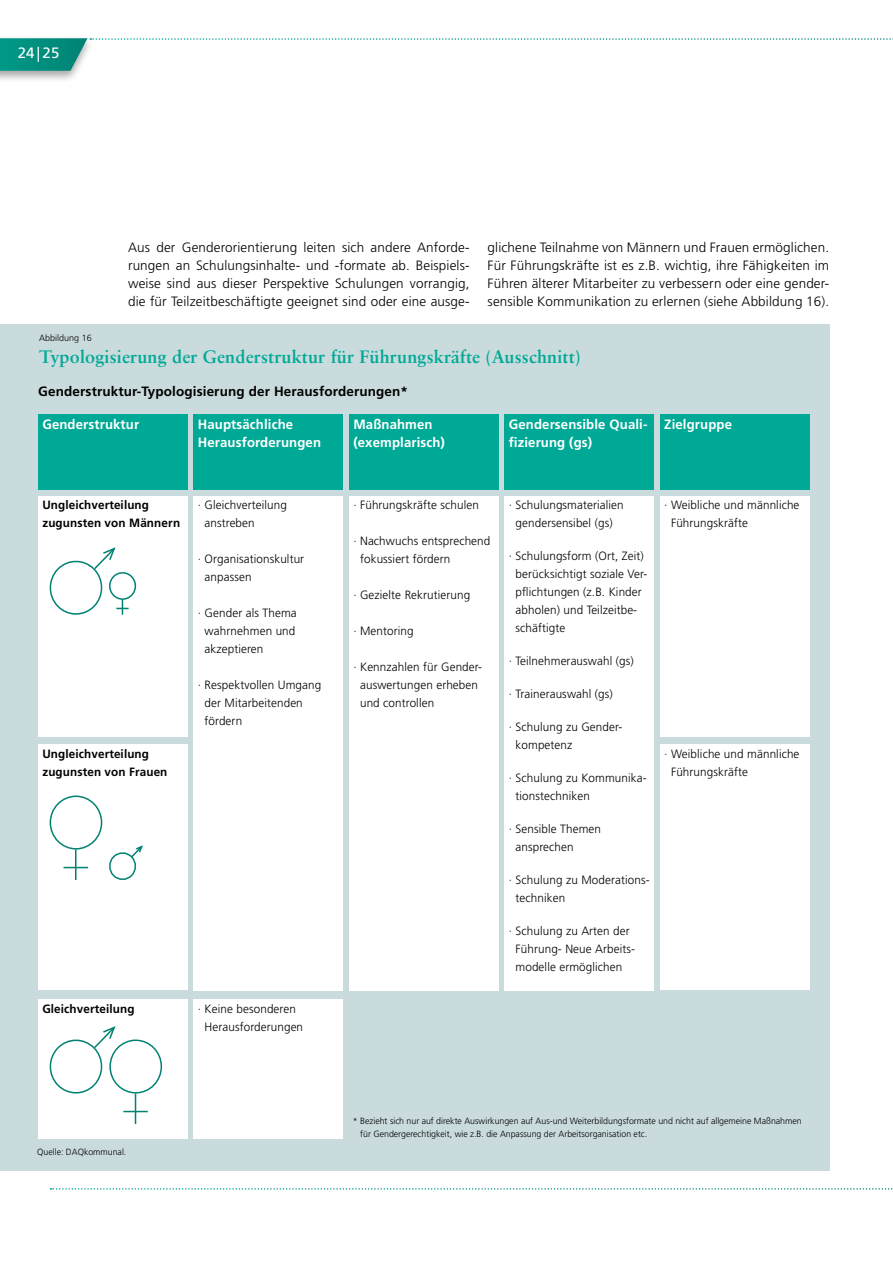
<style>
.page{position:relative;width:893px;height:1263px;background:#fff}
.page>*{position:absolute;margin:0;border:0;box-sizing:border-box;transform-origin:0 0}
.t1{font:700 18px "Sabon LT Std";letter-spacing:.01em;color:#00a995}
.t2{font:15px "Frutiger LT Std";color:#fff}
.t3{font:300 13.5px/18px "Frutiger LT Std";letter-spacing:.01em;color:#000;text-align:justify}
.t4{font:700 13.5px/18px "Frutiger LT Std";letter-spacing:.01em;color:#fff}
.t5{font:700 13.5px "Frutiger LT Std";letter-spacing:.01em;color:#000}
.t6{font:300 12px/18px "Frutiger LT Std";letter-spacing:.01em;color:#000}
.t7{font:700 12px/18px "Frutiger LT Std";letter-spacing:.01em;color:#000}
.t8{font:300 9px/13.5px "Frutiger LT Std";color:#000}
</style>
<div class="page">
<svg style="left:50px;top:1188px;width:843px;height:2px"></svg>
<div style="left:0;top:34px;width:94px;height:49px;background:#000;opacity:.36"></div>
<svg style="left:0;top:38px;width:893px;height:33px"></svg>
<div style="left:0;top:324px;width:829px;height:846px;background:#c9dbdd"></div>
<div style="left:38px;top:414px;width:149px;height:76px;background:#00a995"></div>
<div style="left:194px;top:414px;width:149px;height:76px;background:#00a995"></div>
<div style="left:349px;top:414px;width:149px;height:76px;background:#00a995"></div>
<div style="left:194px;top:496px;width:149px;height:494px;background:#fff"></div>
<div style="left:349px;top:496px;width:149px;height:494px;background:#fff"></div>
<div style="left:505px;top:496px;width:149px;height:494px;background:#fff"></div>
<div style="left:660px;top:496px;width:149px;height:241px;background:#fff"></div>
<div style="left:660px;top:744px;width:149px;height:246px;background:#fff"></div>
<div style="left:38px;top:496px;width:149px;height:241px;background:#fff"></div>
<div style="left:38px;top:999px;width:149px;height:139px;background:#fff"></div>
<div style="left:194px;top:999px;width:149px;height:139px;background:#fff"></div>
<div style="left:38px;top:744px;width:149px;height:246px;background:#fff"></div>
<div style="left:505px;top:414px;width:149px;height:76px;background:#00a995"></div>
<div style="left:660px;top:414px;width:149px;height:76px;background:#00a995"></div>
<hr style="left:135px;top:1093px;width:1px;height:31px;background:#008172">
<svg style="left:49px;top:1026px;width:99px;height:86px"></svg>
<div style="left:50px;top:795px;width:52px;height:54px;border:2px solid #008172;border-radius:50%"></div>
<hr style="left:75px;top:849px;width:2px;height:31px;background:#008172">
<svg style="left:64px;top:867px;width:24px;height:1px"></svg>
<svg style="left:109px;top:845px;width:34px;height:35px"></svg>
<div style="left:109px;top:572px;width:27px;height:28px;border:2px solid #008172;border-radius:50%"></div>
<svg style="left:49px;top:547px;width:80px;height:68px"></svg>
<p class="t2" style="left:18px;top:44px;width:43px">24 | 25</p>
<p class="t3" style="left:128px;top:239px;width:343px">Aus der Genderorientierung leiten sich andere Anforde&shy;rungen an Schulungsinhalte- und -formate ab. Beispiels&shy;weise sind aus dieser Perspektive Schulungen vorrangig, die für Teilzeitbeschäftigte geeignet sind oder eine ausge-</p>
<p class="t3" style="left:488px;top:239px;width:343px">glichene Teilnahme von Männern und Frauen ermöglichen.<br>Für Führungskräfte ist es z.B. wichtig, ihre Fähigkeiten im Führen älterer Mitarbeiter zu verbessern oder eine gender&shy;sensible Kommunikation zu erlernen (siehe Abbildung 16).</p>
<p class="t8" style="left:39px;top:332px;width:54px">Abbildung 16</p>
<h1 class="t1" style="left:39px;top:346px;width:543px">Typologisierung der Genderstruktur für Führungskräfte (Ausschnitt)</h1>
<p class="t5" style="left:38px;top:384px;width:371px">Genderstruktur-Typologisierung der Herausforderungen*</p>
<p class="t4" style="left:42px;top:415px;width:98px">Genderstruktur</p>
<p class="t4" style="left:198px;top:415px;width:125px">Hauptsächliche<br>Herausforderungen</p>
<p class="t4" style="left:353px;top:415px;width:93px">Maßnahmen (exemplarisch)</p>
<p class="t4" style="left:509px;top:415px;width:140px">Gendersensible Quali&shy;fizierung (gs)</p>
<p class="t4" style="left:664px;top:415px;width:69px">Zielgruppe</p>
<p class="t7" style="left:42px;top:496px;width:139px">Ungleichverteilung zugunsten von Männern</p>
<p class="t7" style="left:42px;top:745px;width:127px">Ungleichverteilung zugunsten von Frauen</p>
<p class="t6" style="left:205px;top:496px;width:84px;text-indent:-7px">· Gleichverteilung anstreben</p>
<p class="t6" style="left:205px;top:550px;width:101px;text-indent:-7px">· Organisationskultur anpassen</p>
<p class="t6" style="left:205px;top:604px;width:94px;text-align:justify;text-indent:-7px">· Gender als Thema wahrnehmen und akzeptieren</p>
<p class="t6" style="left:205px;top:676px;width:118px;text-indent:-7px">· Respektvollen Umgang der Mitarbeitenden fördern</p>
<p class="t6" style="left:353px;top:496px;width:127px">· Führungskräfte schulen</p>
<p class="t6" style="left:360px;top:532px;width:132px;text-indent:-7px">· Nachwuchs entsprechend fokussiert fördern</p>
<p class="t6" style="left:353px;top:586px;width:118px">· Gezielte Rekrutierung</p>
<p class="t6" style="left:353px;top:622px;width:62px">· Mentoring</p>
<p class="t6" style="left:360px;top:658px;width:124px;text-indent:-7px">· Kennzahlen für Gender&shy;auswertungen erheben und controllen</p>
<p class="t6" style="left:509px;top:496px;width:116px;text-align:center">· Schulungsmaterialien gendersensibel (gs)</p>
<p class="t6" style="left:516px;top:547px;width:133px;text-indent:-7px">· Schulungsform (Ort, Zeit) berücksichtigt soziale Ver&shy;pflichtungen (z.B. Kinder abholen) und Teilzeitbe&shy;schäftigte</p>
<p class="t6" style="left:509px;top:652px;width:126px">· Teilnehmerauswahl (gs)</p>
<p class="t6" style="left:509px;top:685px;width:105px">· Trainerauswahl (gs)</p>
<p class="t6" style="left:516px;top:718px;width:108px;text-indent:-7px">· Schulung zu Gender&shy;kompetenz</p>
<p class="t6" style="left:516px;top:769px;width:133px;text-indent:-7px">· Schulung zu Kommunika&shy;tionstechniken</p>
<p class="t6" style="left:516px;top:820px;width:87px;text-indent:-7px">· Sensible Themen ansprechen</p>
<p class="t6" style="left:516px;top:871px;width:136px;text-indent:-7px">· Schulung zu Moderations&shy;techniken</p>
<p class="t6" style="left:509px;top:922px;width:128px;text-align:center">· Schulung zu Arten der<br>Führung- Neue Arbeits&shy;modelle ermöglichen</p>
<p class="t6" style="left:671px;top:496px;width:130px;text-indent:-7px">· Weibliche und männliche<br>Führungskräfte</p>
<p class="t6" style="left:671px;top:745px;width:130px;text-indent:-7px">· Weibliche und männliche<br>Führungskräfte</p>
<p class="t7" style="left:42px;top:999px;width:94px">Gleichverteilung</p>
<p class="t6" style="left:205px;top:999px;width:100px;text-indent:-7px">· Keine besonderen<br>Herausforderungen</p>
<p class="t8" style="left:37px;top:1145px;width:91px">Quelle: DAQkommunal.</p>
<p class="t8" style="left:360px;top:1114px;width:443px;text-indent:-7px">* Bezieht sich nur auf direkte Auswirkungen auf Aus-und Weiterbildungsformate und nicht auf allgemeine Maßnahmen für Gendergerechtigkeit, wie z.B. die Anpassung der Arbeitsorganisation etc.</p>
</div>
